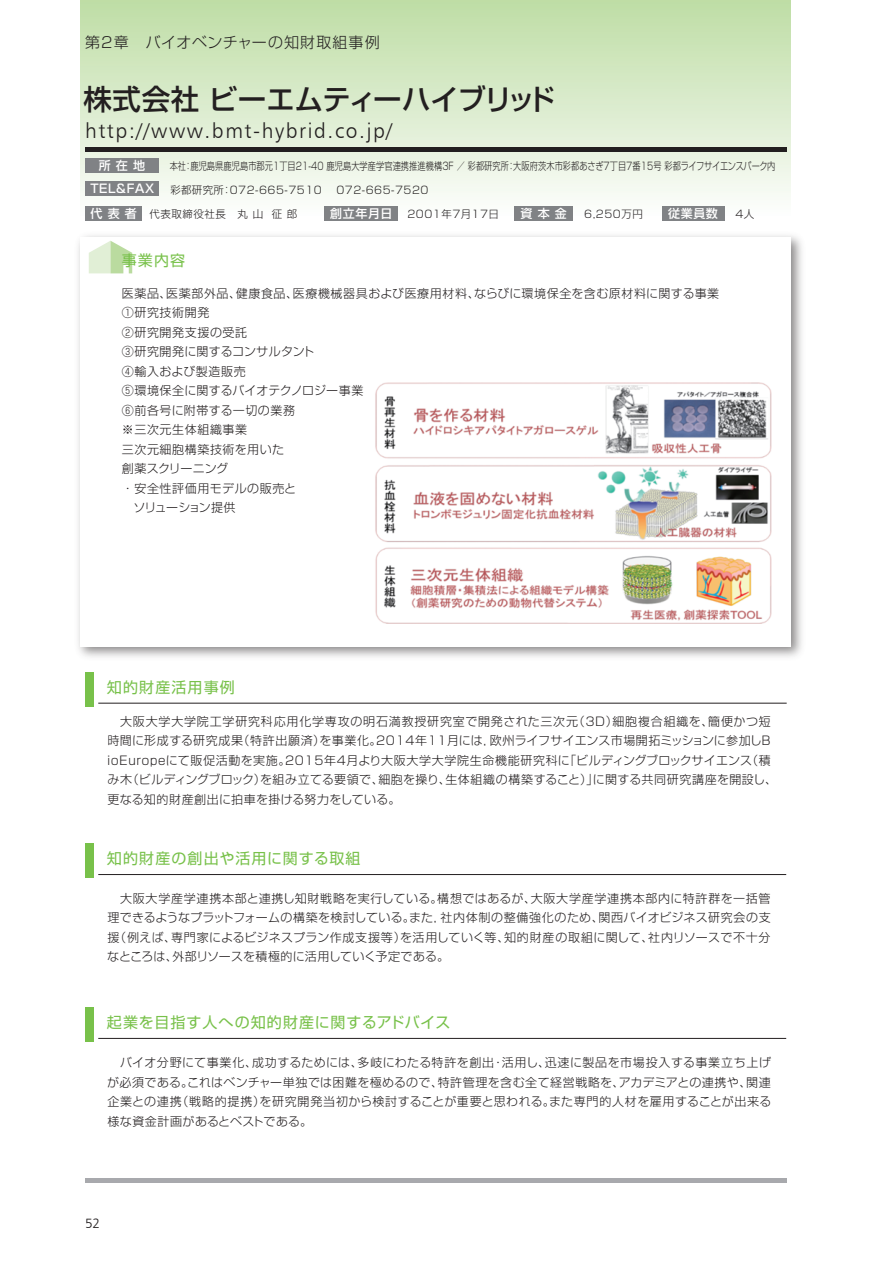
<style>
.page{position:relative;width:893px;height:1263px;background:#fff}
.page>*{position:absolute;margin:0;border:0;box-sizing:border-box;transform-origin:0 0}
.t1{font:500 28.5px "Shin Go Pro";letter-spacing:-.015em;color:#231f20}
.t2{font:21px "Humanist 777 BT Light B";letter-spacing:.075em;color:#231f20}
.t3{font:15px "Shin Go Pro";letter-spacing:.075em;color:#78c14a}
.t4{font:300 15px "Shin Go Pro";letter-spacing:.075em;color:#231f20}
.t5{font:13.5px "Humanist 777 BT Light B";color:#231f20}
.t6{font:300 12px/19.5px "Shin Go Pro";letter-spacing:.045em;color:#231f20;text-align:justify}
.t7{font:300 12px "Shin Go Pro";letter-spacing:.025em;color:#231f20}
.t8{font:300 12px "Shin Go Pro";letter-spacing:.065em;color:#231f20}
.t9{font:500 12px "Shin Go Pro";letter-spacing:.05em;color:#fff}
.t10{font:300 12px "Shin Go Pro";letter-spacing:.02em;color:#231f20}
.t11{font:300 10.5px "Shin Go Pro";letter-spacing:.01em;color:#231f20;scale:.78 1}
.t12{font:300 10.5px "Shin Go Pro";letter-spacing:.05em;color:#231f20}
.t13{font:300 10.5px "Shin Go Pro";letter-spacing:.01em;color:#231f20}
</style>
<div class="page">
<div style="left:81px;top:0;width:710px;height:217px;background:linear-gradient(to bottom,#bedda5,#fbfcfb)"></div>
<div style="left:85px;top:158px;width:73px;height:15px;background:#808285"></div>
<img style="left:78px;top:235px;width:724px;height:422px">
<div style="left:81px;top:237px;width:710px;height:409px;background:#fff"></div>
<svg style="left:89px;top:241px;width:43px;height:32px"></svg>
<div style="left:324px;top:207px;width:73px;height:14px;background:#808285"></div>
<div style="left:514px;top:207px;width:59px;height:14px;background:#808285"></div>
<div style="left:662px;top:207px;width:63px;height:14px;background:#808285"></div>
<div style="left:85px;top:181px;width:74px;height:15px;background:#808285"></div>
<div style="left:85px;top:207px;width:57px;height:14px;background:#808285"></div>
<div style="left:86px;top:844px;width:8px;height:34px;background:#78c14a"></div>
<hr style="left:98px;top:874px;width:688px;height:1px;background:#231f20">
<div style="left:86px;top:1008px;width:8px;height:34px;background:#78c14a"></div>
<hr style="left:98px;top:1038px;width:688px;height:1px;background:#231f20">
<div style="left:86px;top:672px;width:8px;height:34px;background:#78c14a"></div>
<hr style="left:98px;top:703px;width:689px;height:1px;background:#231f20">
<hr style="left:85px;top:147px;width:702px;height:4px;background:#231f20">
<hr style="left:85px;top:1178px;width:702px;height:4px;background:#a8a9ad">
<img style="left:375px;top:382px;width:397px;height:242px">
<p class="t4" style="left:85px;top:30px;width:296px">第2章　バイオベンチャーの知財取組事例</p>
<h1 class="t1" style="left:83px;top:76px;width:474px">株式会社 ビーエムティーハイブリッド</h1>
<h2 class="t2" style="left:85px;top:118px;width:309px">http://www.bmt-hybrid.co.jp/</h2>
<p class="t9" style="left:99px;top:155px;width:48px">所 在 地</p>
<p class="t11" style="left:170px;top:158px;width:778px">本社：鹿児島県鹿児島市郡元1丁目21-40 鹿児島大学産学官連携推進機構3F ／ 彩都研究所：大阪府茨木市彩都あさぎ7丁目7番15号 彩都ライフサイエンスパーク内</p>
<p class="t12" style="left:149px;top:206px;width:149px">代表取締役社長　丸 山 征 郎</p>
<p class="t12" style="left:407px;top:206px;width:93px">2001年7月17日</p>
<p class="t13" style="left:584px;top:206px;width:60px">6,250万円</p>
<p class="t13" style="left:735px;top:206px;width:20px">4人</p>
<p class="t9" style="left:90px;top:178px;width:65px">TEL&amp;FAX</p>
<p class="t12" style="left:170px;top:181px;width:153px">彩都研究所：072-665-7510</p>
<p class="t9" style="left:90px;top:204px;width:48px">代 表 者</p>
<p class="t3" style="left:122px;top:248px;width:65px">事業内容</p>
<p class="t12" style="left:336px;top:181px;width:94px">072-665-7520</p>
<p class="t9" style="left:330px;top:204px;width:64px">創立年月日</p>
<p class="t9" style="left:520px;top:204px;width:48px">資 本 金</p>
<p class="t9" style="left:668px;top:204px;width:51px">従業員数</p>
<p class="t6" style="left:122px;top:282px;width:599px;text-align:left">医薬品、医薬部外品、健康食品、医療機械器具および医療用材料、ならびに環境保全を含む原材料に関する事業<br>①研究技術開発<br>②研究開発支援の受託<br>③研究開発に関するコンサルタント<br>④輸入および製造販売<br>⑤環境保全に関するバイオテクノロジー事業<br>⑥前各号に附帯する一切の業務<br>※三次元生体組織事業<br>三次元細胞構築技術を用いた<br>創薬スクリーニング<br>・安全性評価用モデルの販売と<br>　ソリューション提供</p>
<p class="t3" style="left:107px;top:674px;width:129px">知的財産活用事例</p>
<p class="t8" style="left:107px;top:711px;width:665px">　大阪大学大学院工学研究科応用化学専攻の明石満教授研究室で開発された三次元（３Ｄ）細胞複合組織を、簡便かつ短</p>
<p class="t6" style="left:107px;top:729px;width:666px">時間に形成する研究成果（特許出願済）を事業化。2014年11月には，欧州ライフサイエンス市場開拓ミッションに参加しＢ</p>
<p class="t6" style="left:103px;top:749px;width:669px">ｉｏＥｕｒｏｐｅにて販促活動を実施。2015年4月より大阪大学大学院生命機能研究科に「ビルディングブロックサイエンス（積</p>
<p class="t7" style="left:107px;top:770px;width:671px">み木（ビルディングブロック）を組み立てる要領で、細胞を操り、生体組織の構築すること）」に関する共同研究講座を開設し、</p>
<p class="t10" style="left:107px;top:789px;width:294px">更なる知的財産創出に拍車を掛ける努力をしている。</p>
<p class="t3" style="left:107px;top:846px;width:255px">知的財産の創出や活用に関する取組</p>
<p class="t6" style="left:107px;top:887px;width:665px">　大阪大学産学連携本部と連携し知財戦略を実行している。構想ではあるが、大阪大学産学連携本部内に特許群を一括管理できるようなプラットフォームの構築を検討している。また，社内体制の整備強化のため、関西バイオビジネス研究会の支援（例えば、専門家によるビジネスプラン作成支援等）を活用していく等、知的財産の取組に関して、社内リソースで不十分なところは、外部リソースを積極的に活用していく予定である。</p>
<p class="t3" style="left:107px;top:1010px;width:345px">起業を目指す人への知的財産に関するアドバイス</p>
<p class="t6" style="left:107px;top:1051px;width:666px">　バイオ分野にて事業化、成功するためには、多岐にわたる特許を創出・活用し、迅速に製品を市場投入する事業立ち上げが必須である。これはベンチャー単独では困難を極めるので、特許管理を含む全て経営戦略を、アカデミアとの連携や、関連企業との連携（戦略的提携）を研究開発当初から検討することが重要と思われる。また専門的人材を雇用することが出来る様な資金計画があるとベストである。</p>
<p class="t5" style="left:85px;top:1215px;width:17px">52</p>
</div>
